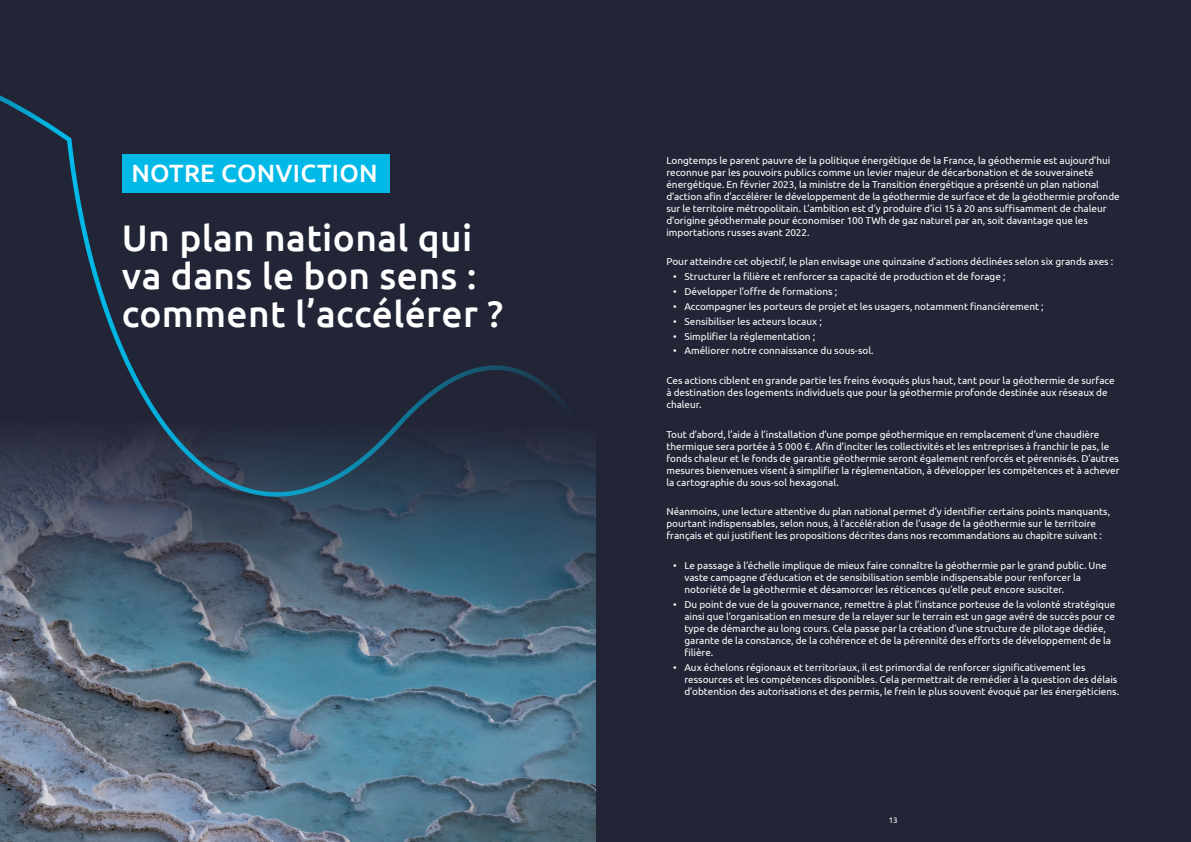
<style>
.page{position:relative;width:1191px;height:842px;background:#222536}
.page>*{position:absolute;margin:0;border:0;box-sizing:border-box;transform-origin:0 0}
.t1{font:500 37px/38px "Ubuntu";letter-spacing:.01em;color:#fff}
.t2{font:500 25px "Ubuntu";letter-spacing:.01em;color:#fff}
.t3{font:10px/12px "Ubuntu";letter-spacing:-.005em;color:#fff}
.t4{font:8px "Ubuntu";color:#fff}
</style>
<div class="page">
<img style="left:0;top:557px;width:595px;height:285px">
<svg style="left:0;top:100px;width:596px;height:457px"></svg>
<div style="left:122px;top:154px;width:267px;height:39px;background:#00b9e7"></div>
<h2 class="t2" style="left:131px;top:157px;width:248px">NOTRE CONVICTION</h2>
<h1 class="t1" style="left:122px;top:218px;width:382px">Un plan national qui va dans le bon sens : comment l’accélérer ?</h1>
<p class="t3" style="left:666px;top:154px;width:455px">Longtemps le parent pauvre de la politique énergétique de la France, la géothermie est aujourd’hui reconnue par les pouvoirs publics comme un levier majeur de décarbonation et de souveraineté énergétique. En février 2023, la ministre de la Transition énergétique a présenté un plan national d’action afin d’accélérer le développement de la géothermie de surface et de la géothermie profonde sur le territoire métropolitain. L’ambition est d’y produire d’ici 15 à 20 ans suffisamment de chaleur d’origine géothermale pour économiser 100 TWh de gaz naturel par an, soit davantage que les importations russes avant 2022.</p>
<p class="t3" style="left:666px;top:255px;width:448px">Pour atteindre cet objectif, le plan envisage une quinzaine d’actions déclinées selon six grands axes :</p>
<p class="t3" style="left:673px;top:270px;width:334px">• Structurer la filière et renforcer sa capacité de production et de forage ;</p>
<p class="t3" style="left:673px;top:285px;width:166px">• Développer l’offre de formations ;</p>
<p class="t3" style="left:673px;top:300px;width:372px">• Accompagner les porteurs de projet et les usagers, notamment financièrement ;</p>
<p class="t3" style="left:673px;top:315px;width:150px">• Sensibiliser les acteurs locaux ;</p>
<p class="t3" style="left:673px;top:330px;width:144px">• Simplifier la réglementation ;</p>
<p class="t3" style="left:673px;top:344px;width:202px">• Améliorer notre connaissance du sous-sol.</p>
<p class="t3" style="left:666px;top:374px;width:450px">Ces actions ciblent en grande partie les freins évoqués plus haut, tant pour la géothermie de surface à destination des logements individuels que pour la géothermie profonde destinée aux réseaux de chaleur.</p>
<p class="t3" style="left:666px;top:428px;width:454px">Tout d’abord, l’aide à l’installation d’une pompe géothermique en remplacement d’une chaudière thermique sera portée à 5 000 €. Afin d’inciter les collectivités et les entreprises à franchir le pas, le fonds chaleur et le fonds de garantie géothermie seront également renforcés et pérennisés. D’autres mesures bienvenues visent à simplifier la réglementation, à développer les compétences et à achever la cartographie du sous-sol hexagonal.</p>
<p class="t3" style="left:666px;top:505px;width:445px">Néanmoins, une lecture attentive du plan national permet d’y identifier certains points manquants, pourtant indispensables, selon nous, à l’accélération de l’usage de la géothermie sur le territoire français et qui justifient les propositions décrites dans nos recommandations au chapitre suivant :</p>
<p class="t3" style="left:684px;top:559px;width:424px;text-indent:-11px">• Le passage à l’échelle implique de mieux faire connaître la géothermie par le grand public. Une vaste campagne d’éducation et de sensibilisation semble indispensable pour renforcer la notoriété de la géothermie et désamorcer les réticences qu’elle peut encore susciter.</p>
<p class="t3" style="left:684px;top:598px;width:432px;text-indent:-11px">• Du point de vue de la gouvernance, remettre à plat l’instance porteuse de la volonté stratégique ainsi que l’organisation en mesure de la relayer sur le terrain est un gage avéré de succès pour ce type de démarche au long cours. Cela passe par la création d’une structure de pilotage dédiée, garante de la constance, de la cohérence et de la pérennité des efforts de développement de la filière.</p>
<p class="t3" style="left:684px;top:661px;width:436px;text-indent:-11px">• Aux échelons régionaux et territoriaux, il est primordial de renforcer significativement les ressources et les compétences disponibles. Cela permettrait de remédier à la question des délais d’obtention des autorisations et des permis, le frein le plus souvent évoqué par les énergéticiens.</p>
<p class="t4" style="left:889px;top:815px;width:10px">13</p>
</div>
